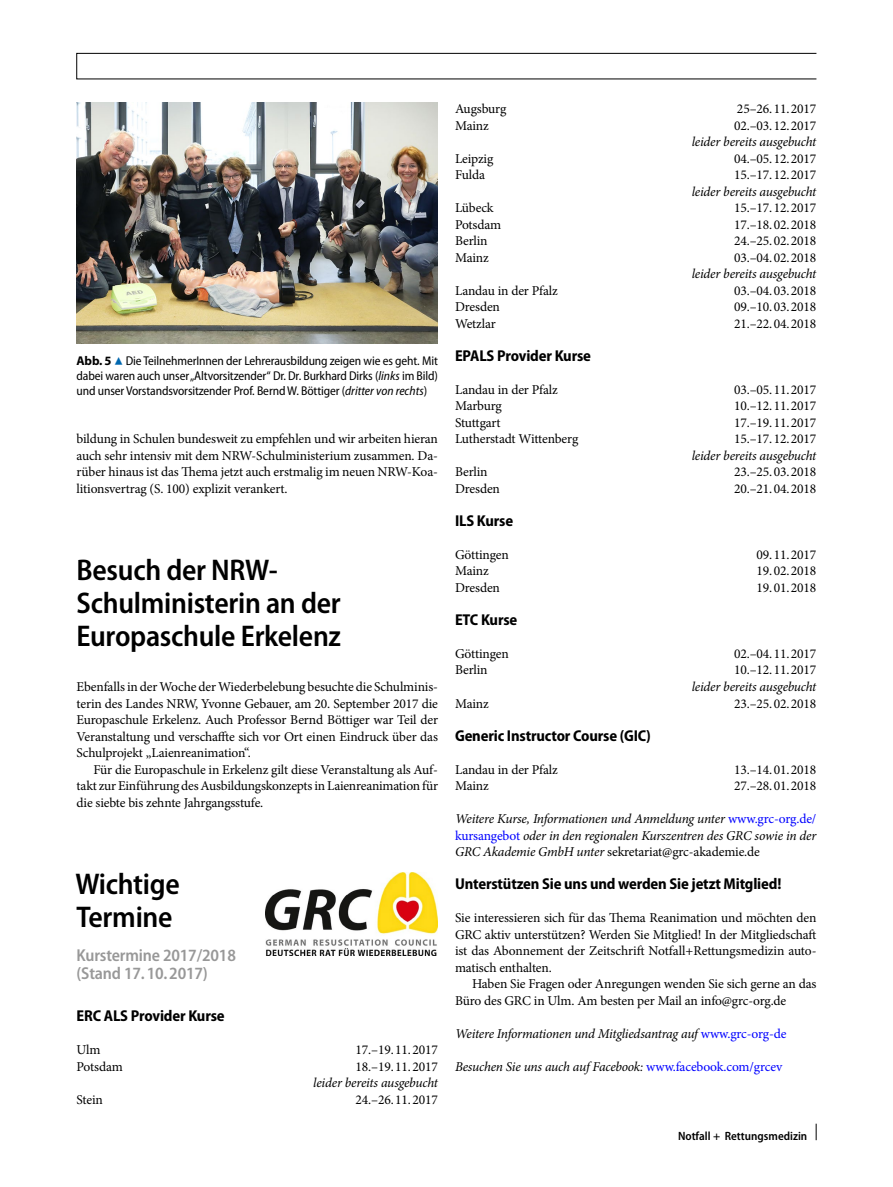
<style>
.page{position:relative;width:893px;height:1187px;background:#fff}
.page>*{position:absolute;margin:0;border:0;box-sizing:border-box;transform-origin:0 0}
.t1{font:600 semi-condensed 30px/33px "Myriad Pro";letter-spacing:-.01em;color:#000}
.t2{font:600 semi-condensed 17.25px/18px "Myriad Pro";letter-spacing:-.01em;color:#989898}
.t3{font:700 semi-condensed 15.75px "Myriad Pro";letter-spacing:-.01em;color:#000}
.t4{font:13.5px/16.5px "Minion Pro";letter-spacing:-.01em;color:#000;text-align:justify}
.t5{font:italic 13.5px/16.5px "Minion Pro";letter-spacing:-.015em;color:#000;text-align:justify}
.t6{font:semi-condensed 12.75px/15px "Myriad Pro";letter-spacing:-.01em;color:#000;text-align:justify}
.t7{font:600 semi-condensed 12px "Myriad Pro";color:#000}
.s1{font-weight:700;font-stretch:normal}
.s2{font-family:"Blik Buttons";font-stretch:normal;color:#0067af}
.s3{font-style:italic}
.s4{font-style:normal;color:#00f}
.s5{font-style:normal}
</style>
<div class="page">
<svg style="left:816px;top:1123px;width:1px;height:17px"></svg>
<div style="left:77px;top:53px;width:740px;height:26px;border:1px solid #000"></div>
<img style="left:266px;top:872px;width:172px;height:83px">
<img style="left:77px;top:103px;width:361px;height:241px">
<p class="t6" style="left:77px;top:354px;width:363px"><span class="s1">Abb. 5</span> <span class="s2">8</span> Die TeilnehmerInnen der Lehrerausbildung zeigen wie es geht. Mit dabei waren auch unser „Altvorsitzender“ Dr. Dr. Burkhard Dirks (<span class="s3">links</span> im Bild) und unser Vorstandsvorsitzender Prof. Bernd W. Böttiger (<span class="s3">dritter von rechts</span>)</p>
<p class="t4" style="left:77px;top:431px;width:363px">bildung in Schulen bundesweit zu empfehlen und wir arbeiten hieran auch sehr intensiv mit dem NRW-Schulministerium zusammen. Da&shy;rüber hinaus ist das Thema jetzt auch erstmalig im neuen NRW-Koa&shy;litionsvertrag (S. 100) explizit verankert.</p>
<h1 class="t1" style="left:77px;top:554px;width:266px">Besuch der NRW-<br>Schulministerin an der<br>Europaschule Erkelenz</h1>
<p class="t4" style="left:77px;top:678px;width:363px">Ebenfalls in der Woche der Wiederbelebung besuchte die Schulminis&shy;terin des Landes NRW, Yvonne Gebauer, am 20. September 2017 die Europaschule Erkelenz. Auch Professor Bernd Böttiger war Teil der Veranstaltung und verschaffte sich vor Ort einen Eindruck über das Schulprojekt „Laienreanimation“.</p>
<p class="t4" style="left:77px;top:761px;width:363px;text-indent:17px">Für die Europaschule in Erkelenz gilt diese Veranstaltung als Auf&shy;takt zur Einführung des Ausbildungskonzepts in Laienreanimation für die siebte bis zehnte Jahrgangsstufe.</p>
<h1 class="t1" style="left:76px;top:867px;width:106px">Wichtige<br>Termine</h1>
<p class="t2" style="left:77px;top:946px;width:161px">Kurstermine 2017/2018 (Stand 17.10.2017)</p>
<p class="t3" style="left:77px;top:1007px;width:150px">ERC ALS Provider Kurse</p>
<p class="t4" style="left:77px;top:1041px;width:26px">Ulm</p>
<p class="t4" style="left:356px;top:1041px;width:84px">17.–19.11.2017</p>
<p class="t4" style="left:77px;top:1058px;width:48px">Potsdam</p>
<p class="t4" style="left:356px;top:1058px;width:84px">18.–19.11.2017</p>
<p class="t5" style="left:313px;top:1074px;width:126px">leider bereits ausgebucht</p>
<p class="t4" style="left:77px;top:1091px;width:28px">Stein</p>
<p class="t4" style="left:356px;top:1091px;width:84px">24.–26.11.2017</p>
<p class="t4" style="left:455px;top:101px;width:53px">Augsburg</p>
<p class="t4" style="left:737px;top:101px;width:81px">25–26.11.2017</p>
<p class="t4" style="left:455px;top:117px;width:35px">Mainz</p>
<p class="t4" style="left:734px;top:117px;width:84px">02.–03.12.2017</p>
<p class="t5" style="left:692px;top:134px;width:126px">leider bereits ausgebucht</p>
<p class="t4" style="left:455px;top:150px;width:40px">Leipzig</p>
<p class="t4" style="left:734px;top:150px;width:84px">04.–05.12.2017</p>
<p class="t4" style="left:455px;top:167px;width:32px">Fulda</p>
<p class="t4" style="left:734px;top:167px;width:84px">15.–17.12.2017</p>
<p class="t5" style="left:692px;top:183px;width:126px">leider bereits ausgebucht</p>
<p class="t4" style="left:455px;top:200px;width:40px">Lübeck</p>
<p class="t4" style="left:734px;top:200px;width:84px">15.–17.12.2017</p>
<p class="t4" style="left:455px;top:216px;width:48px">Potsdam</p>
<p class="t4" style="left:734px;top:216px;width:84px">17.–18.02.2018</p>
<p class="t4" style="left:455px;top:233px;width:34px">Berlin</p>
<p class="t4" style="left:734px;top:233px;width:84px">24.–25.02.2018</p>
<p class="t4" style="left:455px;top:249px;width:35px">Mainz</p>
<p class="t4" style="left:734px;top:249px;width:84px">03.–04.02.2018</p>
<p class="t5" style="left:692px;top:265px;width:126px">leider bereits ausgebucht</p>
<p class="t4" style="left:455px;top:282px;width:104px">Landau in der Pfalz</p>
<p class="t4" style="left:734px;top:282px;width:84px">03.–04.03.2018</p>
<p class="t4" style="left:455px;top:299px;width:46px">Dresden</p>
<p class="t4" style="left:734px;top:299px;width:84px">09.–10.03.2018</p>
<p class="t4" style="left:455px;top:315px;width:42px">Wetzlar</p>
<p class="t4" style="left:734px;top:315px;width:84px">21.–22.04.2018</p>
<p class="t3" style="left:455px;top:347px;width:138px">EPALS Provider Kurse</p>
<p class="t4" style="left:455px;top:381px;width:104px">Landau in der Pfalz</p>
<p class="t4" style="left:734px;top:381px;width:84px">03.–05.11.2017</p>
<p class="t4" style="left:455px;top:398px;width:48px">Marburg</p>
<p class="t4" style="left:734px;top:398px;width:84px">10.–12.11.2017</p>
<p class="t4" style="left:455px;top:414px;width:47px">Stuttgart</p>
<p class="t4" style="left:734px;top:414px;width:84px">17.–19.11.2017</p>
<p class="t4" style="left:455px;top:431px;width:125px">Lutherstadt Wittenberg</p>
<p class="t4" style="left:734px;top:431px;width:84px">15.–17.12.2017</p>
<p class="t5" style="left:692px;top:447px;width:126px">leider bereits ausgebucht</p>
<p class="t4" style="left:455px;top:464px;width:34px">Berlin</p>
<p class="t4" style="left:734px;top:464px;width:84px">23.–25.03.2018</p>
<p class="t4" style="left:455px;top:480px;width:46px">Dresden</p>
<p class="t4" style="left:734px;top:480px;width:84px">20.–21.04.2018</p>
<p class="t3" style="left:455px;top:512px;width:60px">ILS Kurse</p>
<p class="t4" style="left:455px;top:546px;width:55px">Göttingen</p>
<p class="t4" style="left:756px;top:546px;width:61px">09.11.2017</p>
<p class="t4" style="left:455px;top:563px;width:35px">Mainz</p>
<p class="t4" style="left:756px;top:563px;width:61px">19.02.2018</p>
<p class="t4" style="left:455px;top:579px;width:46px">Dresden</p>
<p class="t4" style="left:756px;top:579px;width:61px">19.01.2018</p>
<p class="t3" style="left:455px;top:611px;width:64px">ETC Kurse</p>
<p class="t4" style="left:455px;top:645px;width:55px">Göttingen</p>
<p class="t4" style="left:734px;top:645px;width:84px">02.–04.11.2017</p>
<p class="t4" style="left:455px;top:662px;width:34px">Berlin</p>
<p class="t4" style="left:734px;top:662px;width:84px">10.–12.11.2017</p>
<p class="t5" style="left:692px;top:678px;width:126px">leider bereits ausgebucht</p>
<p class="t4" style="left:455px;top:695px;width:35px">Mainz</p>
<p class="t4" style="left:734px;top:695px;width:84px">23.–25.02.2018</p>
<p class="t3" style="left:455px;top:726px;width:197px">Generic Instructor Course (GIC)</p>
<p class="t4" style="left:455px;top:761px;width:104px">Landau in der Pfalz</p>
<p class="t4" style="left:734px;top:761px;width:84px">13.–14.01.2018</p>
<p class="t4" style="left:455px;top:777px;width:35px">Mainz</p>
<p class="t4" style="left:734px;top:777px;width:84px">27.–28.01.2018</p>
<p class="t5" style="left:455px;top:810px;width:363px">Weitere Kurse, Informationen und Anmeldung unter <span class="s4">www.grc-org.de/ kursangebot</span> oder in den regionalen Kurszentren des GRC sowie in der GRC Akademie GmbH unter <span class="s5">sekretariat@grc-akademie.de</span></p>
<p class="t3" style="left:455px;top:875px;width:328px">Unterstützen Sie uns und werden Sie jetzt Mitglied!</p>
<p class="t4" style="left:455px;top:909px;width:363px">Sie interessieren sich für das Thema Reanimation und möchten den GRC aktiv unterstützen? Werden Sie Mitglied! In der Mitgliedschaft ist das Abonnement der Zeitschrift Notfall+Rettungsmedizin auto&shy;matisch enthalten.</p>
<p class="t4" style="left:455px;top:975px;width:363px;text-indent:17px">Haben Sie Fragen oder Anregungen wenden Sie sich gerne an das<br>Büro des GRC in Ulm. Am besten per Mail an info@grc-org.de</p>
<p class="t5" style="left:455px;top:1024px;width:333px">Weitere Informationen und Mitgliedsantrag auf <span class="s4">www.grc-org-de</span></p>
<p class="t5" style="left:455px;top:1057px;width:329px">Besuchen Sie uns auch auf Facebook: <span class="s4">www.facebook.com/grcev</span></p>
<p class="t7" style="left:678px;top:1129px;width:131px">Notfall + Rettungsmedizin</p>
</div>
